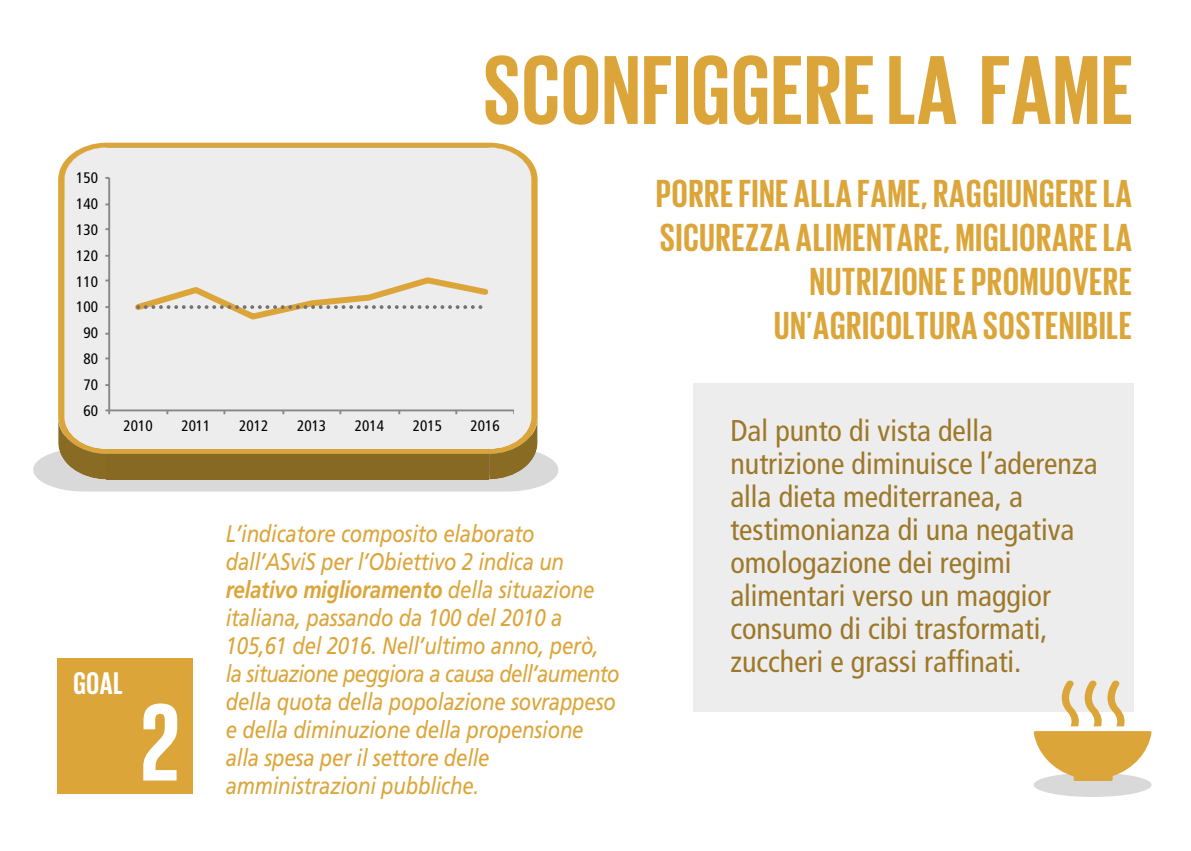
<style>
.page{position:relative;width:1191px;height:851px;background:#fff}
.page>*{position:absolute;margin:0;border:0;box-sizing:border-box;transform-origin:0 0}
.t1{font:700 112.2px "Giorgio Sans";color:#fff}
.t2{font:700 100px "Giorgio Sans";letter-spacing:.015em;color:#dca539}
.t3{font:700 40px/44px "Giorgio Sans";letter-spacing:.025em;color:#dca539;text-align:right}
.t4{font:700 32px "Giorgio Sans";color:#fff}
.t5{font:condensed 30px/33px "Frutiger";color:#9d7829}
.t6{font:italic 24px/28px "Frutiger";letter-spacing:-.01em;color:#dca539;scale:.85 1}
.t7{font:condensed 15.2px "Frutiger";color:#000}
.s1{font-weight:700}
</style>
<div class="page">
<div style="left:58px;top:143px;width:479px;height:266px;background:#ededed"></div>
<div style="left:693px;top:383px;width:440px;height:328px;background:#ededed"></div>
<div style="left:58px;top:658px;width:135px;height:135px;background:#dca539"></div>
<div style="left:1033px;top:772px;width:118px;height:24px;background:#d9d9d9;border-radius:50%"></div>
<svg style="left:1033px;top:680px;width:118px;height:100px"></svg>
<hr style="left:108px;top:178px;width:2px;height:232px;background:#878788">
<svg style="left:64px;top:147px;width:45px;height:58px;background:#ebe6dd"></svg>
<svg style="left:33px;top:409px;width:526px;height:82px;background:#cabea4"></svg>
<svg style="left:131px;top:274px;width:361px;height:49px;background:#e7e0d3"></svg>
<p class="t7" style="left:76px;top:169px;width:23px">150</p>
<p class="t7" style="left:76px;top:195px;width:23px">140</p>
<p class="t7" style="left:76px;top:221px;width:23px">130</p>
<p class="t7" style="left:76px;top:246px;width:23px">120</p>
<p class="t7" style="left:76px;top:272px;width:23px">110</p>
<p class="t7" style="left:76px;top:298px;width:23px">100</p>
<p class="t7" style="left:83px;top:324px;width:16px">90</p>
<p class="t7" style="left:83px;top:350px;width:16px">80</p>
<p class="t7" style="left:83px;top:376px;width:16px">70</p>
<p class="t7" style="left:83px;top:401px;width:16px">60</p>
<h2 class="t2" style="left:484px;top:40px;width:651px">SCONFIGGERE LA FAME</h2>
<h3 class="t3" style="left:656px;top:170px;width:477px">PORRE FINE ALLA FAME, RAGGIUNGERE LA<br>SICUREZZA ALIMENTARE, MIGLIORARE LA<br>NUTRIZIONE E PROMUOVERE<br>UN’AGRICOLTURA SOSTENIBILE</h3>
<p class="t7" style="left:124px;top:417px;width:31px">2010</p>
<p class="t7" style="left:181px;top:417px;width:31px">2011</p>
<p class="t7" style="left:239px;top:417px;width:31px">2012</p>
<p class="t7" style="left:297px;top:417px;width:31px">2013</p>
<p class="t7" style="left:355px;top:417px;width:31px">2014</p>
<p class="t7" style="left:413px;top:417px;width:31px">2015</p>
<p class="t7" style="left:470px;top:417px;width:31px">2016</p>
<h3 class="t4" style="left:74px;top:667px;width:50px">GOAL</h3>
<h1 class="t1" style="left:141px;top:686px;width:40px">2</h1>
<p class="t6" style="left:226px;top:519px;width:465px">L’indicatore composito elaborato dall’ASviS per l’Obiettivo 2 indica un <span class="s1">relativo miglioramento</span> della situazione italiana, passando da 100 del 2010 a 105,61 del 2016. Nell’ultimo anno, però, la situazione peggiora a causa dell’aumento della quota della popolazione sovrappeso e della diminuzione della propensione alla spesa per il settore delle amministrazioni pubbliche.</p>
<p class="t5" style="left:730px;top:414px;width:369px">Dal punto di vista della nutrizione diminuisce l’aderenza alla dieta mediterranea, a testimonianza di una negativa omologazione dei regimi alimentari verso un maggior consumo di cibi trasformati, zuccheri e grassi raffinati.</p>
</div>
